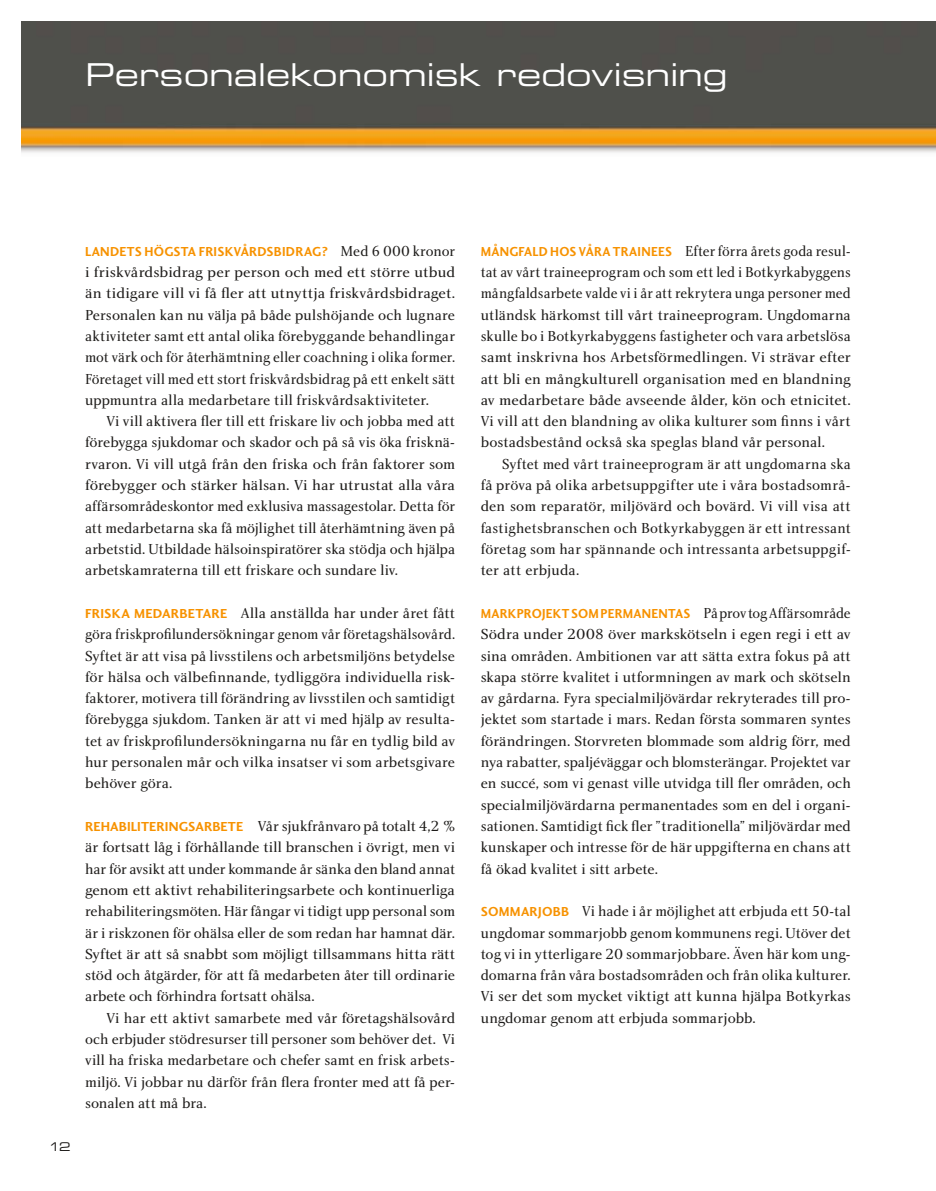
<style>
.page{position:relative;width:936px;height:1191px;background:#fff}
.page>*{position:absolute;margin:0;border:0;box-sizing:border-box;transform-origin:0 0}
.t1{font:31.5px "Eurostile Extended Two";letter-spacing:-.005em;color:#fff}
.t2{font:15px/21.3px "Charlotte Book Plain";color:#1d1b19;text-align:justify}
.t3{font:15px/21.3px "Charlotte Book Plain";color:#1d1b19;text-align:justify;scale:.95 1}
.t4{font:15px/21.3px "Charlotte Book Plain";color:#1d1b19;text-align:justify;scale:1.04 1}
.t5{font:13.5px "Charlotte Sans Bold Plain";letter-spacing:.02em;color:#f79200}
.t6{font:13.5px "Charlotte Sans Bold Plain";letter-spacing:.02em;color:#f79200;scale:.95 1}
.t7{font:12px "Eurostile Extended Two";color:#1d1b19}
.s1{font-family:"Charlotte Book Plain";font-size:15px;color:#1d1b19}
.s2{font-family:"Charlotte Sans Bold Plain";font-size:13.5px;color:#f79200}
</style>
<div class="page">
<img style="left:21px;top:21px;width:914px;height:132px">
<h1 class="t1" style="left:85px;top:53px;width:644px">Personalekonomisk redovisning</h1>
<p class="t7" style="left:49px;top:1138px;width:23px">12</p>
<p class="t5" style="left:85px;top:243px;width:371px">LANDETS HÖGSTA FRISKVÅRDSBIDRAG? <span class="s1">Med 6 000 kronor</span></p>
<p class="t4" style="left:85px;top:261px;width:357px">i friskvårdsbidrag per person och med ett större utbud än tidigare vill vi få fler att utnyttja friskvårdsbidraget.<br>Personalen kan nu välja på både pulshöjande och lugnare aktiviteter samt ett antal olika förebyggande behandlingar mot värk och för återhämtning eller coachning i olika former.<br>Företaget vill med ett stort friskvårdsbidrag på ett enkelt sätt uppmuntra alla medarbetare till friskvårdsaktiviteter.</p>
<p class="t2" style="left:85px;top:410px;width:371px;text-indent:21px">Vi vill aktivera fler till ett friskare liv och jobba med att förebygga sjukdomar och skador och på så vis öka frisknä&shy;rvaron. Vi vill utgå från den friska och från faktorer som förebygger och stärker hälsan. Vi har utrustat alla våra affärsområdeskontor med exklusiva massagestolar. Detta för att medarbetarna ska få möjlighet till återhämtning även på arbetstid. Utbildade hälsoinspiratörer ska stödja och hjälpa arbetskamraterna till ett friskare och sundare liv.</p>
<p class="t2" style="left:85px;top:602px;width:371px"><span class="s2">FRISKA MEDARBETARE</span> Alla anställda har under året fått göra friskprofilundersökningar genom vår företagshälsovård.<br>Syftet är att visa på livsstilens och arbetsmiljöns betydelse för hälsa och välbefinnande, tydliggöra individuella risk&shy;faktorer, motivera till förändring av livsstilen och samtidigt förebygga sjukdom. Tanken är att vi med hjälp av resulta&shy;tet av friskprofilundersökningarna nu får en tydlig bild av hur personalen mår och vilka insatser vi som arbetsgivare behöver göra.</p>
<p class="t2" style="left:85px;top:815px;width:371px"><span class="s2">REHABILITERINGSARBETE</span> Vår sjukfrånvaro på totalt 4,2 % är fortsatt låg i förhållande till branschen i övrigt, men vi har för avsikt att under kommande år sänka den bland annat genom ett aktivt rehabiliteringsarbete och kontinuerliga rehabiliteringsmöten. Här fångar vi tidigt upp personal som är i riskzonen för ohälsa eller de som redan har hamnat där.<br>Syftet är att så snabbt som möjligt tillsammans hitta rätt stöd och åtgärder, för att få medarbeten åter till ordinarie arbete och förhindra fortsatt ohälsa.</p>
<p class="t2" style="left:85px;top:1007px;width:371px;text-indent:21px">Vi har ett aktivt samarbete med vår företagshälsovård och erbjuder stödresurser till personer som behöver det. Vi vill ha friska medarbetare och chefer samt en frisk arbets&shy;miljö. Vi jobbar nu därför från flera fronter med att få per&shy;sonalen att må bra.</p>
<p class="t3" style="left:480px;top:240px;width:391px"><span class="s2">MÅNGFALD HOS VÅRA TRAINEES</span> Efter förra årets goda resul&shy;tat av vårt traineeprogram och som ett led i Botkyrkabyggens mångfaldsarbete valde vi i år att rekrytera unga personer med utländsk härkomst till vårt traineeprogram. Ungdomarna skulle bo i Botkyrkabyggens fastigheter och vara arbetslösa samt inskrivna hos Arbetsförmedlingen. Vi strävar efter att bli en mångkulturell organisation med en blandning av medarbetare både avseende ålder, kön och etnicitet.<br>Vi vill att den blandning av olika kulturer som finns i vårt bostadsbestånd också ska speglas bland vår personal.</p>
<p class="t2" style="left:480px;top:453px;width:371px;text-indent:21px">Syftet med vårt traineeprogram är att ungdomarna ska få pröva på olika arbetsuppgifter ute i våra bostadsområ&shy;den som reparatör, miljövärd och bovärd. Vi vill visa att fastighetsbranschen och Botkyrkabyggen är ett intressant företag som har spännande och intressanta arbetsuppgif&shy;ter att erbjuda.</p>
<p class="t6" style="left:480px;top:605px;width:10px">MARKPROJ</p>
<p class="t6" style="left:546px;top:605px;width:37px">EKT SOM</p>
<p class="t6" style="left:600px;top:605px;width:26px">PERMAN</p>
<p class="t6" style="left:651px;top:605px;width:15px">ENTAS</p>
<p class="t3" style="left:480px;top:602px;width:391px;text-indent:222px">På prov tog Affärsområde Södra under 2008 över markskötseln i egen regi i ett av sina områden. Ambitionen var att sätta extra fokus på att skapa större kvalitet i utformningen av mark och skötseln av gårdarna. Fyra specialmiljövärdar rekryterades till pro&shy;jektet som startade i mars. Redan första sommaren syntes förändringen. Storvreten blommade som aldrig förr, med nya rabatter, spaljéväggar och blomsterängar. Projektet var en succé, som vi genast ville utvidga till fler områden, och specialmiljövärdarna permanentades som en del i organi&shy;sationen. Samtidigt fick fler ”traditionella” miljövärdar med kunskaper och intresse för de här uppgifterna en chans att få ökad kvalitet i sitt arbete.</p>
<p class="t5" style="left:480px;top:903px;width:79px">SOMMARJOBB</p>
<p class="t2" style="left:480px;top:900px;width:371px;text-indent:101px">Vi hade i år möjlighet att erbjuda ett 50-tal ungdomar sommarjobb genom kommunens regi. Utöver det tog vi in ytterligare 20 sommarjobbare. Även här kom ung&shy;domarna från våra bostadsområden och från olika kulturer.<br>Vi ser det som mycket viktigt att kunna hjälpa Botkyrkas ungdomar genom att erbjuda sommarjobb.</p>
</div>
